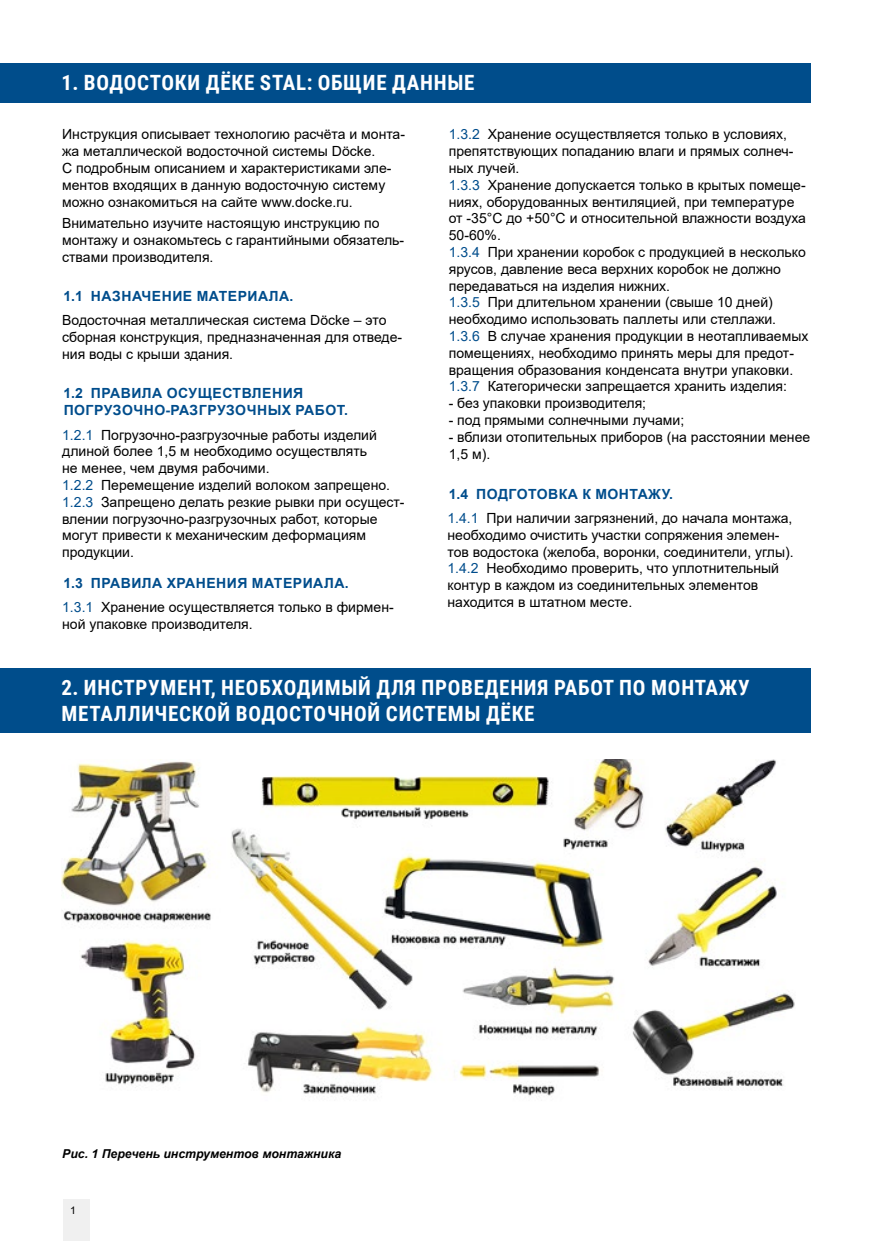
<style>
.page{position:relative;width:874px;height:1241px;background:#fff}
.page>*{position:absolute;margin:0;border:0;box-sizing:border-box;transform-origin:0 0}
.t1{font:700 21px/25.2px "Roboto Condensed";letter-spacing:.035em;color:#fff}
.t2{font:14px/16.8px "Arial";color:#000}
.t3{font:700 14px/16.8px "Arial";letter-spacing:.035em;color:#004d8c}
.t4{font:italic 700 12.25px "Arial";color:#000}
.t5{font:10.5px "Arial";color:#000}
.s1{color:#004d8c}
</style>
<div class="page">
<div style="left:63px;top:1198px;width:26px;height:42px;background:#f0f0f0"></div>
<div style="left:0;top:63px;width:810px;height:40px;background:#004d8b"></div>
<div style="left:0;top:668px;width:810px;height:65px;background:#004d8b"></div>
<img style="left:61px;top:759px;width:734px;height:337px">
<h1 class="t1" style="left:62px;top:70px;width:414px">1. ВОДОСТОКИ ДЁКЕ STAL: ОБЩИЕ ДАННЫЕ</h1>
<p class="t2" style="left:62px;top:126px;width:344px">Инструкция описывает технологию расчёта и монта&shy;жа металлической водосточной системы Döcke.<br>С подробным описанием и характеристиками эле&shy;ментов входящих в данную водосточную систему можно ознакомиться на сайте www.docke.ru.</p>
<p class="t2" style="left:62px;top:215px;width:343px">Внимательно изучите настоящую инструкцию по монтажу и ознакомьтесь с гарантийными обязатель&shy;ствами производителя.</p>
<p class="t3" style="left:63px;top:288px;width:231px">1.1 НАЗНАЧЕНИЕ МАТЕРИАЛА.</p>
<p class="t2" style="left:62px;top:312px;width:341px">Водосточная металлическая система Döcke – это сборная конструкция, предназначенная для отведе&shy;ния воды с крыши здания.</p>
<p class="t3" style="left:63px;top:385px;width:286px">1.2 ПРАВИЛА ОСУЩЕСТВЛЕНИЯ<br>ПОГРУЗОЧНО-РАЗГРУЗОЧНЫХ РАБОТ.</p>
<p class="t2" style="left:62px;top:426px;width:344px"><span class="s1">1.2.1</span> Погрузочно-разгрузочные работы изделий длиной более 1,5 м необходимо осуществлять<br>не менее, чем двумя рабочими.<br><span class="s1">1.2.2</span> Перемещение изделий волоком запрещено.<br><span class="s1">1.2.3</span> Запрещено делать резкие рывки при осущест&shy;влении погрузочно-разгрузочных работ, которые могут привести к механическим деформациям продукции.</p>
<p class="t3" style="left:63px;top:574px;width:286px">1.3 ПРАВИЛА ХРАНЕНИЯ МАТЕРИАЛА.</p>
<p class="t2" style="left:62px;top:598px;width:333px"><span class="s1">1.3.1</span> Хранение осуществляется только в фирмен&shy;ной упаковке производителя.</p>
<p class="t2" style="left:448px;top:126px;width:361px"><span class="s1">1.3.2</span> Хранение осуществляется только в условиях, препятствующих попаданию влаги и прямых солнеч&shy;ных лучей.<br><span class="s1">1.3.3</span> Хранение допускается только в крытых помеще&shy;ниях, оборудованных вентиляцией, при температуре от -35°С до +50°С и относительной влажности воздуха 50-60%.<br><span class="s1">1.3.4</span> При хранении коробок с продукцией в несколько ярусов, давление веса верхних коробок не должно передаваться на изделия нижних.<br><span class="s1">1.3.5</span> При длительном хранении (свыше 10 дней) необходимо использовать паллеты или стеллажи.<br><span class="s1">1.3.6</span> В случае хранения продукции в неотапливаемых помещениях, необходимо принять меры для предот&shy;вращения образования конденсата внутри упаковки.<br><span class="s1">1.3.7</span> Категорически запрещается хранить изделия:</p>
<p class="t2" style="left:448px;top:395px;width:199px">- без упаковки производителя;</p>
<p class="t2" style="left:448px;top:411px;width:237px">- под прямыми солнечными лучами;</p>
<p class="t2" style="left:448px;top:428px;width:363px">- вблизи отопительных приборов (на расстоянии менее<br>1,5 м).</p>
<p class="t3" style="left:448px;top:485px;width:225px">1.4 ПОДГОТОВКА К МОНТАЖУ.</p>
<p class="t2" style="left:447px;top:509px;width:347px"><span class="s1">1.4.1</span> При наличии загрязнений, до начала монтажа, необходимо очистить участки сопряжения элемен&shy;тов водостока (желоба, воронки, соединители, углы).<br><span class="s1">1.4.2</span> Необходимо проверить, что уплотнительный контур в каждом из соединительных элементов находится в штатном месте.</p>
<h1 class="t1" style="left:62px;top:674px;width:689px">2. ИНСТРУМЕНТ, НЕОБХОДИМЫЙ ДЛЯ ПРОВЕДЕНИЯ РАБОТ ПО МОНТАЖУ<br>МЕТАЛЛИЧЕСКОЙ ВОДОСТОЧНОЙ СИСТЕМЫ ДЁКЕ</h1>
<p class="t4" style="left:62px;top:1144px;width:280px">Рис. 1 Перечень инструментов монтажника</p>
<p class="t5" style="left:70px;top:1202px;width:7px">1</p>
</div>
